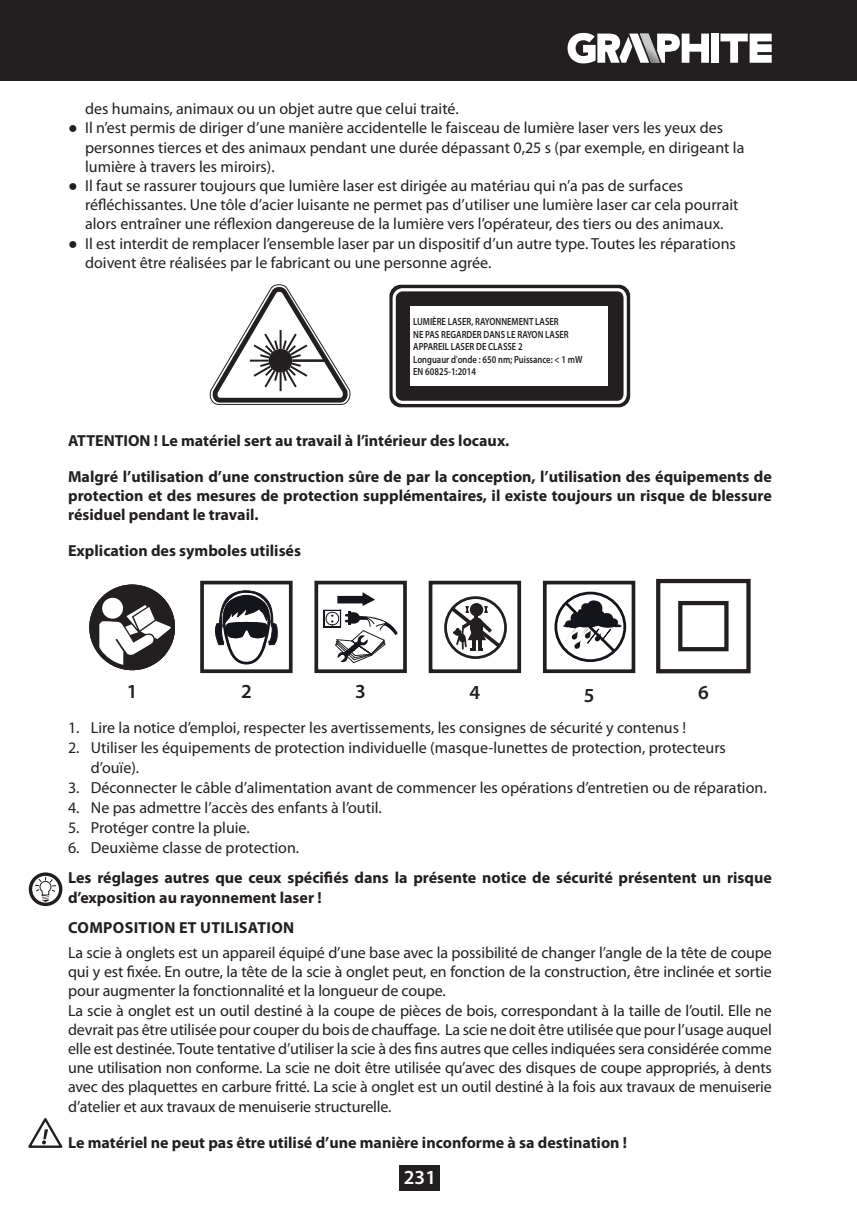
<style>
.page{position:relative;width:857px;height:1225px;background:#fff}
.page>*{position:absolute;margin:0;border:0;box-sizing:border-box;transform-origin:0 0}
.t1{font:600 20px "Myriad Pro";color:#231f20}
.t2{font:600 20px "Myriad Pro";color:#fff}
.t3{font:16px/19.2px "Myriad Pro";color:#231f20}
.t4{font:700 16px/19.2px "Myriad Pro";color:#231f20;text-align:justify}
.t5{font:700 16px "Myriad Pro";letter-spacing:.02em;color:#231f20}
.t6{font:600 10.4px/12.4px "Myriad Pro";color:#231f20;scale:.83 1}
.s1{font-weight:400}
</style>
<div class="page">
<div style="left:399px;top:1165px;width:41px;height:26px;background:#231f20"></div>
<div style="left:0;top:0;width:856px;height:81px;background:#231f20"></div>
<svg style="left:720px;top:34px;width:51px;height:29px"></svg>
<div style="left:710px;top:34px;width:8px;height:29px;background:#fff"></div>
<svg style="left:567px;top:33px;width:141px;height:30px"></svg>
<svg style="left:210px;top:284px;width:141px;height:121px"></svg>
<div style="left:389px;top:285px;width:241px;height:122px;border:5px solid #231f20;border-radius:9px"></div>
<svg style="left:392px;top:288px;width:234px;height:116px"></svg>
<svg style="left:89px;top:584px;width:86px;height:86px"></svg>
<div style="left:200px;top:581px;width:92px;height:92px;border:4px solid #231f20"></div>
<svg style="left:215px;top:580px;width:63px;height:85px"></svg>
<div style="left:314px;top:581px;width:92px;height:92px;border:4px solid #231f20"></div>
<svg style="left:323px;top:592px;width:74px;height:72px"></svg>
<div style="left:542px;top:581px;width:93px;height:92px;border:4px solid #231f20"></div>
<div style="left:554px;top:591px;width:72px;height:71px;border:3px solid #14141b;border-radius:50%"></div>
<svg style="left:561px;top:599px;width:63px;height:56px"></svg>
<svg style="left:656px;top:578px;width:95px;height:96px"></svg>
<div style="left:428px;top:581px;width:93px;height:92px;border:4px solid #231f20"></div>
<div style="left:444px;top:596px;width:62px;height:63px;border:3px solid #231f20;border-radius:50%"></div>
<svg style="left:446px;top:603px;width:58px;height:48px"></svg>
<div style="left:29px;top:872px;width:33px;height:34px;border:3px solid #231f20;border-radius:50%"></div>
<svg style="left:35px;top:876px;width:22px;height:26px"></svg>
<svg style="left:28px;top:1118px;width:34px;height:29px"></svg>
<p class="t3" style="left:85px;top:100px;width:660px">des humains, animaux ou un objet autre que celui traité.<br>Il n’est permis de diriger d’une manière accidentelle le faisceau de lumière laser vers les yeux des personnes tierces et des animaux pendant une durée dépassant 0,25 s (par exemple, en dirigeant la lumière à travers les miroirs).<br>Il faut se rassurer toujours que lumière laser est dirigée au matériau qui n’a pas de surfaces réfléchissantes. Une tôle d’acier luisante ne permet pas d’utiliser une lumière laser car cela pourrait alors entraîner une réflexion dangereuse de la lumière vers l’opérateur, des tiers ou des animaux.<br>Il est interdit de remplacer l’ensemble laser par un dispositif d’un autre type. Toutes les réparations doivent être réalisées par le fabricant ou une personne agrée.</p>
<p class="t6" style="left:413px;top:316px;width:205px">LUMIÈRE LASER, RAYONNEMENT LASER<br>NE PAS REGARDER DANS LE RAYON LASER<br>APPAREIL LASER DE CLASSE 2<br>Longuaur d<span class="s1">'</span>onde : 650 nm; Puissance: &lt; 1 mW<br>EN 60825-1:2014</p>
<p class="t4" style="left:68px;top:432px;width:442px">ATTENTION ! Le matériel sert au travail à l’intérieur des locaux.</p>
<p class="t4" style="left:68px;top:468px;width:705px">Malgré l’utilisation d’une construction sûre de par la conception, l’utilisation des équipements de protection et des mesures de protection supplémentaires, il existe toujours un risque de blessure résiduel pendant le travail.</p>
<p class="t4" style="left:68px;top:542px;width:234px">Explication des symboles utilisés</p>
<p class="t1" style="left:127px;top:683px;width:12px">1</p>
<p class="t1" style="left:241px;top:683px;width:12px">2</p>
<p class="t1" style="left:355px;top:683px;width:12px">3</p>
<p class="t1" style="left:469px;top:685px;width:12px">4</p>
<p class="t1" style="left:583px;top:687px;width:12px">5</p>
<p class="t1" style="left:697px;top:685px;width:12px">6</p>
<p class="t3" style="left:68px;top:719px;width:619px">1. Lire la notice d’emploi, respecter les avertissements, les consignes de sécurité y contenus !</p>
<p class="t3" style="left:91px;top:738px;width:636px;line-height:20px;text-indent:-23px">2. Utiliser les équipements de protection individuelle (masque-lunettes de protection, protecteurs d’ouïe).</p>
<p class="t3" style="left:68px;top:779px;width:699px">3. Déconnecter le câble d’alimentation avant de commencer les opérations d’entretien ou de réparation.</p>
<p class="t3" style="left:68px;top:799px;width:315px">4. Ne pas admettre l’accès des enfants à l’outil.</p>
<p class="t3" style="left:68px;top:819px;width:183px">5. Protéger contre la pluie.</p>
<p class="t3" style="left:68px;top:839px;width:232px">6. Deuxième classe de protection.</p>
<p class="t4" style="left:68px;top:869px;width:704px">Les réglages autres que ceux spécifiés dans la présente notice de sécurité présentent un risque d’exposition au rayonnement laser !</p>
<p class="t5" style="left:68px;top:921px;width:227px">COMPOSITION ET UTILISATION</p>
<p class="t3" style="left:68px;top:944px;width:705px">La scie à onglets est un appareil équipé d’une base avec la possibilité de changer l’angle de la tête de coupe qui y est fixée. En outre, la tête de la scie à onglet peut, en fonction de la construction, être inclinée et sortie pour augmenter la fonctionnalité et la longueur de coupe.<br>La scie à onglet est un outil destiné à la coupe de pièces de bois, correspondant à la taille de l’outil. Elle ne devrait pas être utilisée pour couper du bois de chauffage. La scie ne doit être utilisée que pour l’usage auquel elle est destinée. Toute tentative d’utiliser la scie à des fins autres que celles indiquées sera considérée comme une utilisation non conforme. La scie ne doit être utilisée qu’avec des disques de coupe appropriés, à dents avec des plaquettes en carbure fritté. La scie à onglet est un outil destiné à la fois aux travaux de menuiserie d’atelier et aux travaux de menuiserie structurelle.</p>
<p class="t4" style="left:68px;top:1134px;width:560px">Le matériel ne peut pas être utilisé d’une manière inconforme à sa destination !</p>
<p class="t2" style="left:403px;top:1170px;width:34px">231</p>
</div>
